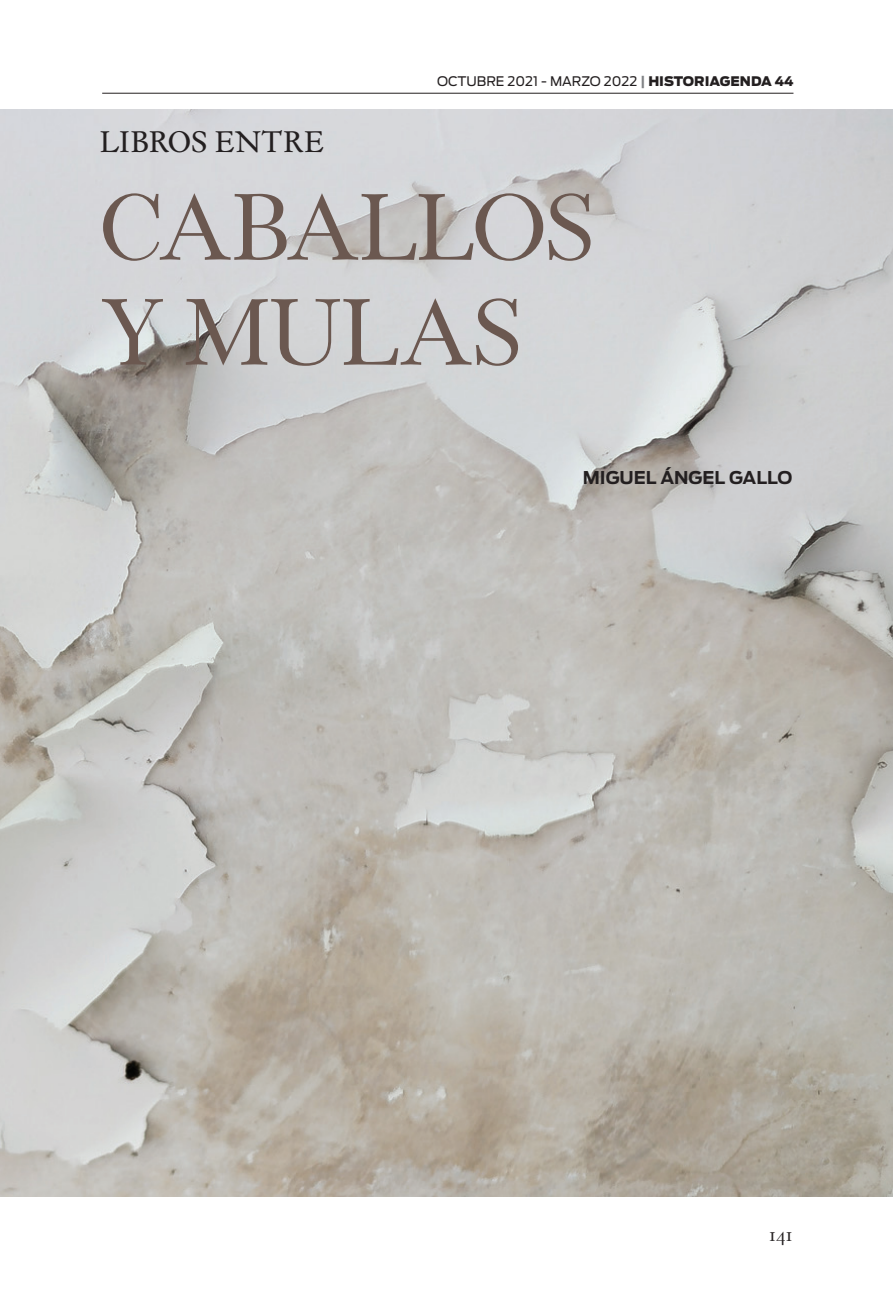
<style>
.page{position:relative;width:893px;height:1290px;background:#fff}
.page>*{position:absolute;margin:0;border:0;box-sizing:border-box;transform-origin:0 0}
.t1{font:105px/105px "Wessex";letter-spacing:-.02em;color:#6b5850}
.t2{font:31.5px "Espinosa Nova";letter-spacing:-.005em;color:#231f20}
.t3{font:21px "Wessex";color:#231f20}
.t4{font:700 17.5px "Antenna";color:#231f20}
.t5{font:13.12px "Antenna";color:#231f20}
.s1{font-weight:700;color:#808285}
.s2{font-weight:900}
</style>
<div class="page">
<hr style="left:102px;top:93px;width:691px;height:1px;background:#231f20">
<img style="left:0;top:110px;width:893px;height:1086px">
<h2 class="t2" style="left:100px;top:124px;width:226px">LIBROS ENTRE</h2>
<p class="t5" style="left:437px;top:73px;width:358px">OCTUBRE 2021 - MARZO 2022 <span class="s1">|</span> <span class="s2">HISTORIAGENDA 44</span></p>
<h1 class="t1" style="left:100px;top:176px;width:498px">CABALLOS<br>Y MULAS</h1>
<h3 class="t4" style="left:583px;top:467px;width:211px">MIGUEL ÁNGEL GALLO</h3>
<h3 class="t3" style="left:769px;top:1223px;width:25px">141</h3>
</div>
